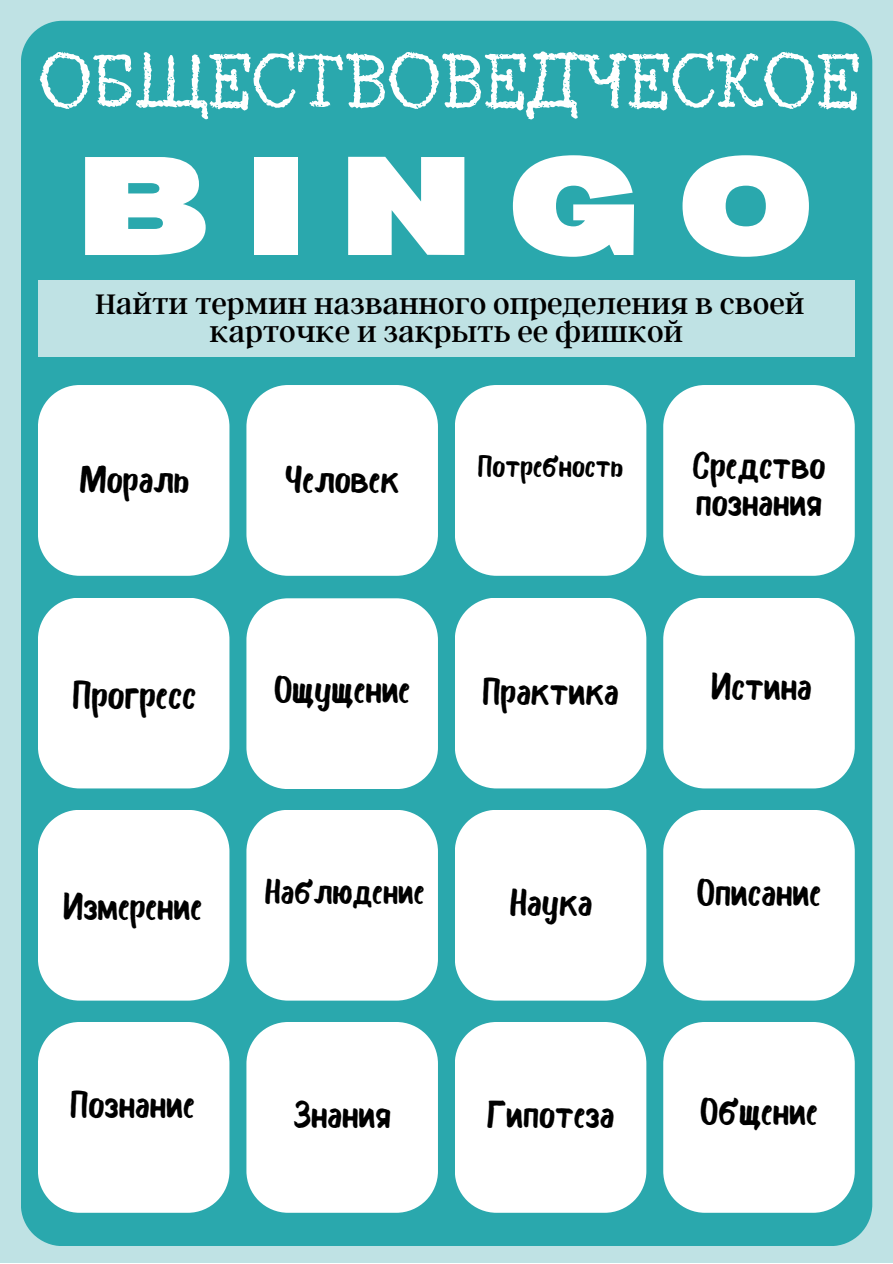
<style>
.page{position:relative;width:893px;height:1264px;background:#fff}
.page>*{position:absolute;margin:0;border:0;box-sizing:border-box;transform-origin:0 0}
.t1{font:900 expanded 137.1px "Bernoru";letter-spacing:.25em;color:#fff}
.t2{font:64.8px "Berton";color:#fff}
.t3{font:39px "Bosk";color:#000}
.t4{font:37.5px "Bosk";color:#000}
.t5{font:34.5px "Bosk";color:#000}
.t6{font:31.5px/28px "Argent CF";color:#000;text-align:center}
.t7{font:30px "Bosk";color:#000}
</style>
<div class="page">
<div style="left:0;top:0;width:892px;height:1262px;background:#bfe2e4"></div>
<div style="left:21px;top:21px;width:851px;height:1225px;background:#2aa8ad"></div>
<div style="left:246px;top:385px;width:192px;height:191px;background:#fff"></div>
<div style="left:38px;top:385px;width:191px;height:191px;background:#fff"></div>
<div style="left:455px;top:385px;width:191px;height:191px;background:#fff"></div>
<div style="left:663px;top:385px;width:191px;height:191px;background:#fff"></div>
<div style="left:246px;top:598px;width:192px;height:191px;background:#fff"></div>
<div style="left:38px;top:597px;width:191px;height:191px;background:#fff"></div>
<div style="left:455px;top:597px;width:191px;height:191px;background:#fff"></div>
<div style="left:663px;top:597px;width:191px;height:191px;background:#fff"></div>
<div style="left:246px;top:809px;width:192px;height:191px;background:#fff"></div>
<div style="left:38px;top:809px;width:191px;height:191px;background:#fff"></div>
<div style="left:455px;top:809px;width:191px;height:191px;background:#fff"></div>
<div style="left:663px;top:809px;width:191px;height:191px;background:#fff"></div>
<div style="left:246px;top:1021px;width:192px;height:191px;background:#fff"></div>
<div style="left:38px;top:1021px;width:191px;height:191px;background:#fff"></div>
<div style="left:455px;top:1021px;width:191px;height:191px;background:#fff"></div>
<div style="left:663px;top:1021px;width:191px;height:191px;background:#fff"></div>
<div style="left:38px;top:280px;width:816px;height:77px;background:#bfe2e4"></div>
<p class="t2" style="left:39px;top:49px;width:823px">ОБЩЕСТВОВЕДЧЕСКОЕ</p>
<p class="t1" style="left:77px;top:128px;width:740px">BINGO</p>
<p class="t6" style="left:95px;top:288px;width:710px">Найти термин названного определения в своей карточке и закрыть ее фишкой</p>
<p class="t4" style="left:80px;top:465px;width:111px">Мораль</p>
<p class="t4" style="left:285px;top:465px;width:116px">Человек</p>
<p class="t7" style="left:478px;top:455px;width:147px">Потребность</p>
<p class="t4" style="left:692px;top:450px;width:135px">Средство</p>
<p class="t4" style="left:696px;top:487px;width:127px">познания</p>
<p class="t3" style="left:73px;top:680px;width:125px">Прогресс</p>
<p class="t4" style="left:63px;top:892px;width:140px">Измерение</p>
<p class="t4" style="left:274px;top:674px;width:138px">Ощущение</p>
<p class="t4" style="left:482px;top:677px;width:138px">Практика</p>
<p class="t5" style="left:265px;top:878px;width:161px">Наблюдение</p>
<p class="t4" style="left:510px;top:887px;width:84px">Наука</p>
<p class="t4" style="left:711px;top:671px;width:102px">Истина</p>
<p class="t4" style="left:697px;top:878px;width:126px">Описание</p>
<p class="t4" style="left:70px;top:1090px;width:126px">Познание</p>
<p class="t4" style="left:293px;top:1099px;width:99px">Знания</p>
<p class="t4" style="left:487px;top:1099px;width:129px">Гипотеза</p>
<p class="t4" style="left:700px;top:1096px;width:119px">Общение</p>
</div>
